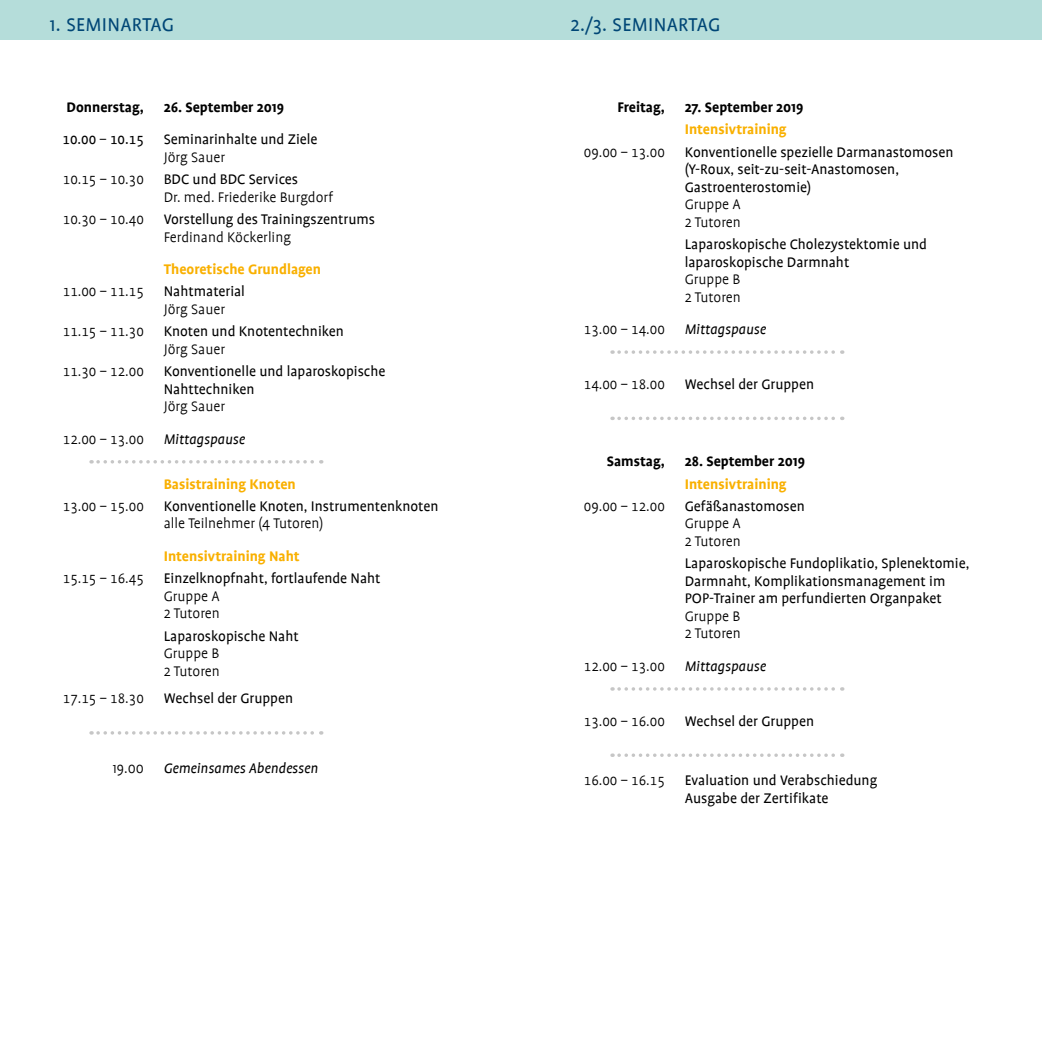
<style>
.page{position:relative;width:1042px;height:1042px;background:#fff}
.page>*{position:absolute;margin:0;border:0;box-sizing:border-box;transform-origin:0 0}
.Head_blauer_Kasten{font:21px "Profile";letter-spacing:.015em;color:#004676}
.Programm_2014{font:15.75px/17.5px "Profile";color:#000}
.Programm_Referent{font:300 15.75px "Profile";color:#000}
.Programm_2014-2{font:300 15.75px "Profile SC";color:#000}
.Programm_Überschrift{font:700 15.75px "Profile";color:#f9b000}
.Programm_Überschrift-2{font:700 15.75px "Profile";color:#000}
.Pause_Linie{font:italic 15.75px "Profile";color:#000}
.Pause_Linie-2{font:300 15.75px "Profile SC";color:#000}
.Pause_Abstand{font:italic 15.75px "Profile";color:#000}
.Programm_2014-3{font:15.75px "Profile SC";color:#000}
.Pause_Abstand-2{font:300 15.75px "Profile";color:#000}
</style>
<div class="page">
<div style="left:0;top:0;width:1042px;height:40px;background:#b5ddda"></div>
<svg style="left:619px;top:350px;width:224px;height:4px"></svg>
<svg style="left:619px;top:417px;width:224px;height:3px"></svg>
<svg style="left:619px;top:687px;width:224px;height:4px"></svg>
<svg style="left:619px;top:753px;width:224px;height:4px"></svg>
<svg style="left:98px;top:460px;width:224px;height:3px"></svg>
<svg style="left:98px;top:731px;width:224px;height:3px"></svg>
<p class="Head_blauer_Kasten" style="left:50px;top:14px;width:126px">1. SEMINARTAG</p>
<p class="Programm_Überschrift-2" style="left:66px;top:98px;width:79px">Donnerstag,</p>
<p class="Programm_Überschrift-2" style="left:164px;top:98px;width:122px">26. September 2019</p>
<p class="Programm_2014-3" style="left:63px;top:131px;width:83px">10.00 – 10.15</p>
<p class="Programm_2014" style="left:164px;top:131px;width:155px">Seminarinhalte und Ziele</p>
<p class="Programm_Referent" style="left:164px;top:149px;width:63px">Jörg Sauer</p>
<p class="Programm_2014-2" style="left:63px;top:171px;width:83px">10.15 – 10.30</p>
<p class="Programm_2014" style="left:164px;top:171px;width:136px">BDC und BDC Services</p>
<p class="Programm_Referent" style="left:164px;top:189px;width:171px">Dr. med. Friederike Burgdorf</p>
<p class="Programm_2014-2" style="left:63px;top:211px;width:83px">10.30 – 10.40</p>
<p class="Programm_2014" style="left:164px;top:211px;width:213px">Vorstellung des Trainingszentrums</p>
<p class="Programm_Referent" style="left:164px;top:229px;width:129px">Ferdinand Köckerling</p>
<p class="Programm_Überschrift" style="left:164px;top:261px;width:159px">Theoretische Grundlagen</p>
<p class="Programm_2014-2" style="left:63px;top:283px;width:83px">11.00 – 11.15</p>
<p class="Programm_2014" style="left:164px;top:283px;width:83px">Nahtmaterial</p>
<p class="Programm_Referent" style="left:164px;top:301px;width:63px">Jörg Sauer</p>
<p class="Programm_2014-2" style="left:63px;top:323px;width:83px">11.15 – 11.30</p>
<p class="Programm_2014" style="left:164px;top:323px;width:182px">Knoten und Knotentechniken</p>
<p class="Programm_Referent" style="left:164px;top:341px;width:63px">Jörg Sauer</p>
<p class="Programm_2014-2" style="left:63px;top:363px;width:83px">11.30 – 12.00</p>
<p class="Programm_2014" style="left:164px;top:363px;width:223px">Konventionelle und laparoskopische<br>Nahttechniken</p>
<p class="Programm_Referent" style="left:164px;top:398px;width:63px">Jörg Sauer</p>
<p class="Pause_Linie-2" style="left:63px;top:431px;width:83px">12.00 – 13.00</p>
<p class="Pause_Linie" style="left:164px;top:431px;width:83px">Mittagspause</p>
<p class="Programm_Überschrift" style="left:164px;top:475px;width:134px">Basistraining Knoten</p>
<p class="Programm_2014-2" style="left:63px;top:498px;width:83px">13.00 – 15.00</p>
<p class="Programm_2014" style="left:164px;top:497px;width:276px">Konventionelle Knoten, Instrumentenknoten</p>
<p class="Programm_Referent" style="left:164px;top:515px;width:161px">alle Teilnehmer (4 Tutoren)</p>
<p class="Programm_Überschrift" style="left:164px;top:547px;width:137px">Intensivtraining Naht</p>
<p class="Programm_2014-2" style="left:63px;top:570px;width:83px">15.15 – 16.45</p>
<p class="Programm_2014" style="left:164px;top:570px;width:218px">Einzelknopfnaht, fortlaufende Naht</p>
<p class="Programm_Referent" style="left:164px;top:588px;width:57px">Gruppe A</p>
<p class="Programm_Referent" style="left:164px;top:605px;width:58px">2 Tutoren</p>
<p class="Programm_2014" style="left:164px;top:627px;width:137px">Laparoskopische Naht</p>
<p class="Programm_Referent" style="left:164px;top:645px;width:57px">Gruppe B</p>
<p class="Programm_Referent" style="left:164px;top:663px;width:58px">2 Tutoren</p>
<p class="Programm_2014-2" style="left:63px;top:690px;width:83px">17.15 – 18.30</p>
<p class="Programm_2014" style="left:164px;top:690px;width:131px">Wechsel der Gruppen</p>
<p class="Pause_Abstand-2" style="left:112px;top:760px;width:33px">19.00</p>
<p class="Pause_Abstand" style="left:164px;top:760px;width:156px">Gemeinsames Abendessen</p>
<p class="Head_blauer_Kasten" style="left:570px;top:14px;width:151px">2./3. SEMINARTAG</p>
<p class="Programm_Überschrift-2" style="left:617px;top:98px;width:49px">Freitag,</p>
<p class="Programm_Überschrift-2" style="left:685px;top:98px;width:120px">27. September 2019</p>
<p class="Programm_Überschrift" style="left:685px;top:121px;width:103px">Intensivtraining</p>
<p class="Programm_2014-2" style="left:584px;top:144px;width:83px">09.00 – 13.00</p>
<p class="Programm_2014" style="left:685px;top:143px;width:270px">Konventionelle spezielle Darmanastomosen (Y-Roux, seit-zu-seit-Anastomosen,<br>Gastroenterostomie)</p>
<p class="Programm_Referent" style="left:685px;top:196px;width:57px">Gruppe A</p>
<p class="Programm_Referent" style="left:685px;top:214px;width:58px">2 Tutoren</p>
<p class="Programm_2014" style="left:685px;top:236px;width:244px">Laparoskopische Cholezystektomie und laparoskopische Darmnaht</p>
<p class="Programm_Referent" style="left:685px;top:271px;width:57px">Gruppe B</p>
<p class="Programm_Referent" style="left:685px;top:289px;width:58px">2 Tutoren</p>
<p class="Pause_Linie-2" style="left:584px;top:321px;width:83px">13.00 – 14.00</p>
<p class="Pause_Linie" style="left:685px;top:321px;width:83px">Mittagspause</p>
<p class="Programm_2014-2" style="left:584px;top:376px;width:83px">14.00 – 18.00</p>
<p class="Programm_2014" style="left:685px;top:375px;width:131px">Wechsel der Gruppen</p>
<p class="Programm_Überschrift-2" style="left:607px;top:453px;width:60px">Samstag,</p>
<p class="Programm_Überschrift-2" style="left:685px;top:453px;width:122px">28. September 2019</p>
<p class="Programm_Überschrift" style="left:685px;top:475px;width:103px">Intensivtraining</p>
<p class="Programm_2014-2" style="left:584px;top:498px;width:83px">09.00 – 12.00</p>
<p class="Programm_2014" style="left:685px;top:497px;width:122px">Gefäßanastomosen</p>
<p class="Programm_Referent" style="left:685px;top:515px;width:57px">Gruppe A</p>
<p class="Programm_Referent" style="left:685px;top:533px;width:58px">2 Tutoren</p>
<p class="Programm_2014" style="left:685px;top:555px;width:286px">Laparoskopische Fundoplikatio, Splenektomie,<br>Darmnaht, Komplikationsmanagement im<br>POP-Trainer am perfundierten Organpaket</p>
<p class="Programm_Referent" style="left:685px;top:608px;width:57px">Gruppe B</p>
<p class="Programm_Referent" style="left:685px;top:625px;width:58px">2 Tutoren</p>
<p class="Pause_Linie-2" style="left:584px;top:658px;width:83px">12.00 – 13.00</p>
<p class="Pause_Linie" style="left:685px;top:658px;width:83px">Mittagspause</p>
<p class="Programm_2014-2" style="left:584px;top:713px;width:83px">13.00 – 16.00</p>
<p class="Programm_2014" style="left:685px;top:712px;width:131px">Wechsel der Gruppen</p>
<p class="Programm_2014-2" style="left:584px;top:772px;width:83px">16.00 – 16.15</p>
<p class="Programm_2014" style="left:685px;top:772px;width:194px">Evaluation und Verabschiedung<br>Ausgabe der Zertifikate</p>
</div>
